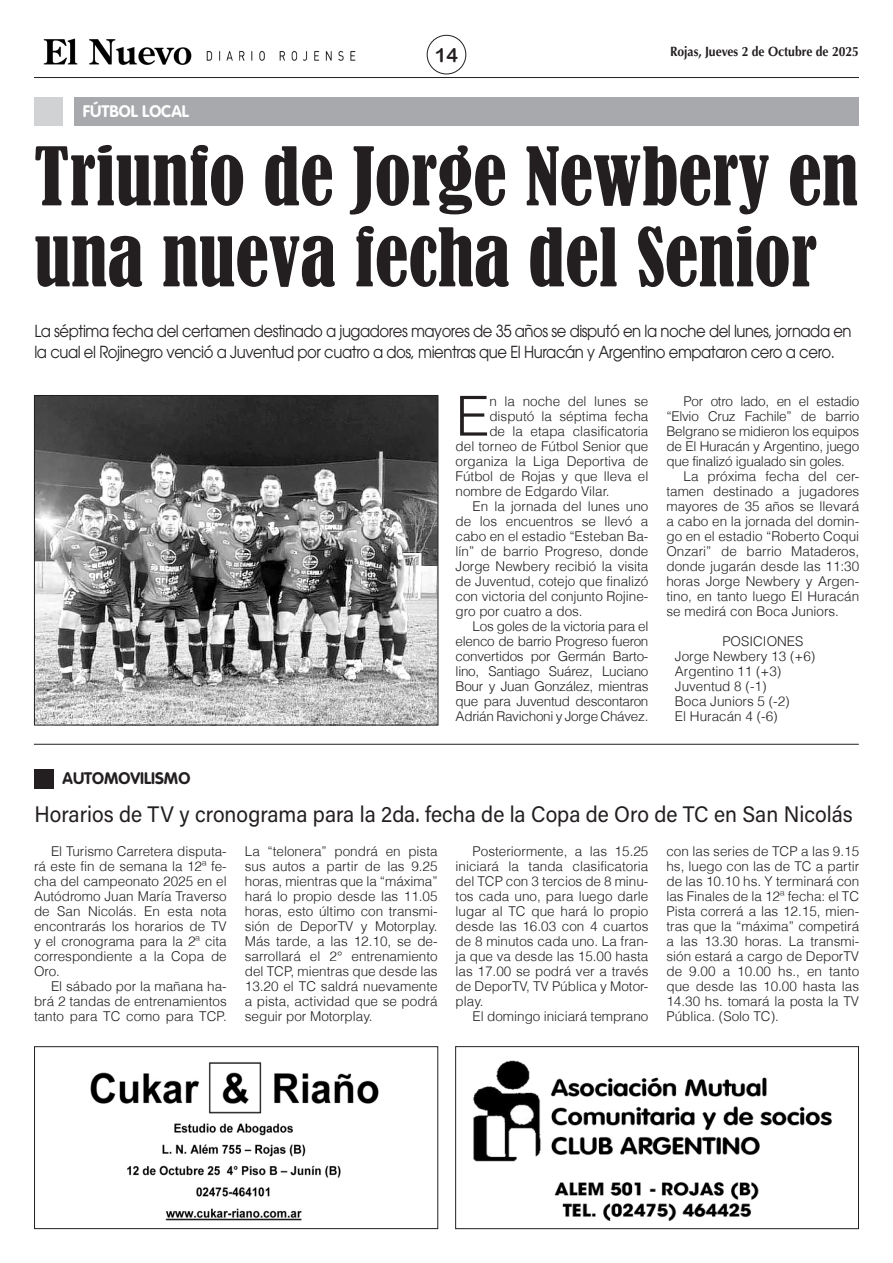
<style>
.page{position:relative;width:893px;height:1263px;background:#fff}
.page>*{position:absolute;margin:0;border:0;box-sizing:border-box;transform-origin:0 0}
.TITULO_REVISTA{font:condensed 75px/81px "Bernard";color:#231f20}
.TEXTO_REVISTA{font:300 55.2px "Helvetica";color:#231f20}
.TITULO_SEC_REVISTA{font:22.5px "Acumin Variable Concept";letter-spacing:.02em;color:#231f20;scale:.94 1}
.VOLANTA_REVISTA{font:19.5px "Arial Rounded MT Bold";color:#231f20}
.BAJADA_REVISTA{font:16.5px/21px "ITC Avant Garde Std";letter-spacing:-.03em;color:#231f20;scale:.9 1}
.VOLANTA_REVISTA-2{font:700 16.5px "VAG Rounded Std";color:#231f20}
.VOLANTA_REVISTA-3{font:700 16.5px "VAG Rounded Std";color:#fff}
.TEXTO_REVISTA-2{font:300 13.5px/15px "Helvetica";color:#231f20;text-align:justify}
.t1{font:700 13.5px "Optima LT Std";color:#231f20;scale:.9 1}
</style>
<div class="page">
<img style="left:43px;top:38px;width:149px;height:27px">
<img style="left:198px;top:49px;width:166px;height:14px;border-radius:7px">
<hr style="left:34px;top:77px;width:825px;height:1px;background:#231f20">
<div style="left:427px;top:35px;width:39px;height:39px;border:1px solid #231f20;border-radius:50%"></div>
<div style="left:74px;top:97px;width:785px;height:28px;background:#a8a9ad"></div>
<div style="left:34px;top:97px;width:28px;height:28px;background:#d1d2d4"></div>
<hr style="left:34px;top:744px;width:825px;height:1px;background:#231f20">
<div style="left:34px;top:769px;width:20px;height:20px;background:#231f20"></div>
<img style="left:90px;top:1062px;width:289px;height:159px">
<div style="left:34px;top:1046px;width:404px;height:183px;border:1px solid #231f20"></div>
<img style="left:473px;top:1060px;width:359px;height:161px">
<div style="left:455px;top:1046px;width:404px;height:183px;border:1px solid #231f20"></div>
<img style="left:36px;top:397px;width:400px;height:326px">
<div style="left:34px;top:395px;width:404px;height:330px;border:1px solid #231f20"></div>
<p class="VOLANTA_REVISTA-3" style="left:83px;top:102px;width:107px">FÚTBOL LOCAL</p>
<p class="VOLANTA_REVISTA" style="left:435px;top:44px;width:25px">14</p>
<p class="t1" style="left:670px;top:43px;width:212px">Rojas, Jueves 2 de Octubre de 2025</p>
<p class="TITULO_REVISTA" style="left:34px;top:137px;width:826px">Triunfo de Jorge Newbery en una nueva fecha del Senior</p>
<p class="BAJADA_REVISTA" style="left:34px;top:320px;width:909px">La séptima fecha del certamen destinado a jugadores mayores de 35 años se disputó en la noche del lunes, jornada en la cual el Rojinegro venció a Juventud por cuatro a dos, mientras que El Huracán y Argentino empataron cero a cero.</p>
<p class="VOLANTA_REVISTA-2" style="left:63px;top:769px;width:129px">AUTOMOVILISMO</p>
<p class="TEXTO_REVISTA" style="left:456px;top:382px;width:35px">E</p>
<p class="TEXTO_REVISTA-2" style="left:489px;top:393px;width:161px">n la noche del lunes se</p>
<p class="TEXTO_REVISTA-2" style="left:489px;top:408px;width:161px">disputó la séptima fecha</p>
<p class="TEXTO_REVISTA-2" style="left:489px;top:423px;width:161px">de la etapa clasificatoria</p>
<p class="TEXTO_REVISTA-2" style="left:456px;top:438px;width:194px">del torneo de Fútbol Senior que</p>
<p class="TEXTO_REVISTA-2" style="left:456px;top:453px;width:194px">organiza la Liga Deportiva de</p>
<p class="TEXTO_REVISTA-2" style="left:456px;top:468px;width:194px">Fútbol de Rojas y que lleva el</p>
<p class="TEXTO_REVISTA-2" style="left:456px;top:483px;width:156px">nombre de Edgardo Vilar.</p>
<p class="TEXTO_REVISTA-2" style="left:456px;top:498px;width:194px;text-indent:17px">En la jornada del lunes uno de los encuentros se llevó a cabo en el estadio “Esteban Ba&shy;lín” de barrio Progreso, donde Jorge Newbery recibió la visita de Juventud, cotejo que finalizó con victoria del conjunto Rojine&shy;gro por cuatro a dos.</p>
<p class="TEXTO_REVISTA-2" style="left:456px;top:618px;width:194px;text-indent:17px">Los goles de la victoria para el elenco de barrio Progreso fueron convertidos por Germán Barto&shy;lino, Santiago Suárez, Luciano Bour y Juan González, mientras que para Juventud descontaron Adrián Ravichoni y Jorge Chávez.</p>
<p class="TEXTO_REVISTA-2" style="left:666px;top:393px;width:194px;text-indent:17px">Por otro lado, en el estadio “Elvio Cruz Fachile” de barrio Belgrano se midieron los equipos de El Huracán y Argentino, juego que finalizó igualado sin goles.</p>
<p class="TEXTO_REVISTA-2" style="left:666px;top:468px;width:194px;text-indent:17px">La próxima fecha del cer&shy;tamen destinado a jugadores mayores de 35 años se llevará a cabo en la jornada del domin&shy;go en el estadio “Roberto Coqui Onzari” de barrio Mataderos, donde jugarán desde las 11:30 horas Jorge Newbery y Argen&shy;tino, en tanto luego El Huracán se medirá con Boca Juniors.</p>
<p class="TEXTO_REVISTA-2" style="left:722px;top:633px;width:82px">POSICIONES</p>
<p class="TEXTO_REVISTA-2" style="left:675px;top:648px;width:142px">Jorge Newbery 13 (+6)</p>
<p class="TEXTO_REVISTA-2" style="left:675px;top:663px;width:108px">Argentino 11 (+3)</p>
<p class="TEXTO_REVISTA-2" style="left:675px;top:678px;width:93px">Juventud 8 (-1)</p>
<p class="TEXTO_REVISTA-2" style="left:675px;top:693px;width:116px">Boca Juniors 5 (-2)</p>
<p class="TEXTO_REVISTA-2" style="left:675px;top:708px;width:104px">El Huracán 4 (-6)</p>
<p class="TITULO_SEC_REVISTA" style="left:34px;top:799px;width:871px">Horarios de TV y cronograma para la 2da. fecha de la Copa de Oro de TC en San Nicolás</p>
<p class="TEXTO_REVISTA-2" style="left:34px;top:843px;width:194px;text-indent:17px">El Turismo Carretera disputa&shy;rá este fin de semana la 12ª fe&shy;cha del campeonato 2025 en el Autódromo Juan María Traverso de San Nicolás. En esta nota encontrarás los horarios de TV y el cronograma para la 2ª cita correspondiente a la Copa de Oro.</p>
<p class="TEXTO_REVISTA-2" style="left:34px;top:978px;width:194px;text-indent:17px">El sábado por la mañana ha&shy;brá 2 tandas de entrenamientos tanto para TC como para TCP.</p>
<p class="TEXTO_REVISTA-2" style="left:245px;top:843px;width:194px">La “telonera” pondrá en pista sus autos a partir de las 9.25 horas, mientras que la “máxima” hará lo propio desde las 11.05 horas, esto último con transmi&shy;sión de DeporTV y Motorplay.<br>Más tarde, a las 12.10, se de&shy;sarrollará el 2° entrenamiento del TCP, mientras que desde las 13.20 el TC saldrá nuevamente a pista, actividad que se podrá seguir por Motorplay.</p>
<p class="TEXTO_REVISTA-2" style="left:456px;top:843px;width:194px;text-indent:17px">Posteriormente, a las 15.25 iniciará la tanda clasificatoria del TCP con 3 tercios de 8 minu&shy;tos cada uno, para luego darle lugar al TC que hará lo propio desde las 16.03 con 4 cuartos de 8 minutos cada uno. La fran&shy;ja que va desde las 15.00 hasta las 17.00 se podrá ver a través de DeporTV, TV Pública y Motor&shy;play.</p>
<p class="TEXTO_REVISTA-2" style="left:473px;top:1008px;width:177px">El domingo iniciará temprano</p>
<p class="TEXTO_REVISTA-2" style="left:666px;top:843px;width:194px">con las series de TCP a las 9.15 hs, luego con las de TC a partir de las 10.10 hs. Y terminará con las Finales de la 12ª fecha: el TC Pista correrá a las 12.15, mien&shy;tras que la “máxima” competirá a las 13.30 horas. La transmi&shy;sión estará a cargo de DeporTV de 9.00 a 10.00 hs., en tanto que desde las 10.00 hasta las 14.30 hs. tomará la posta la TV Pública. (Solo TC).</p>
</div>
